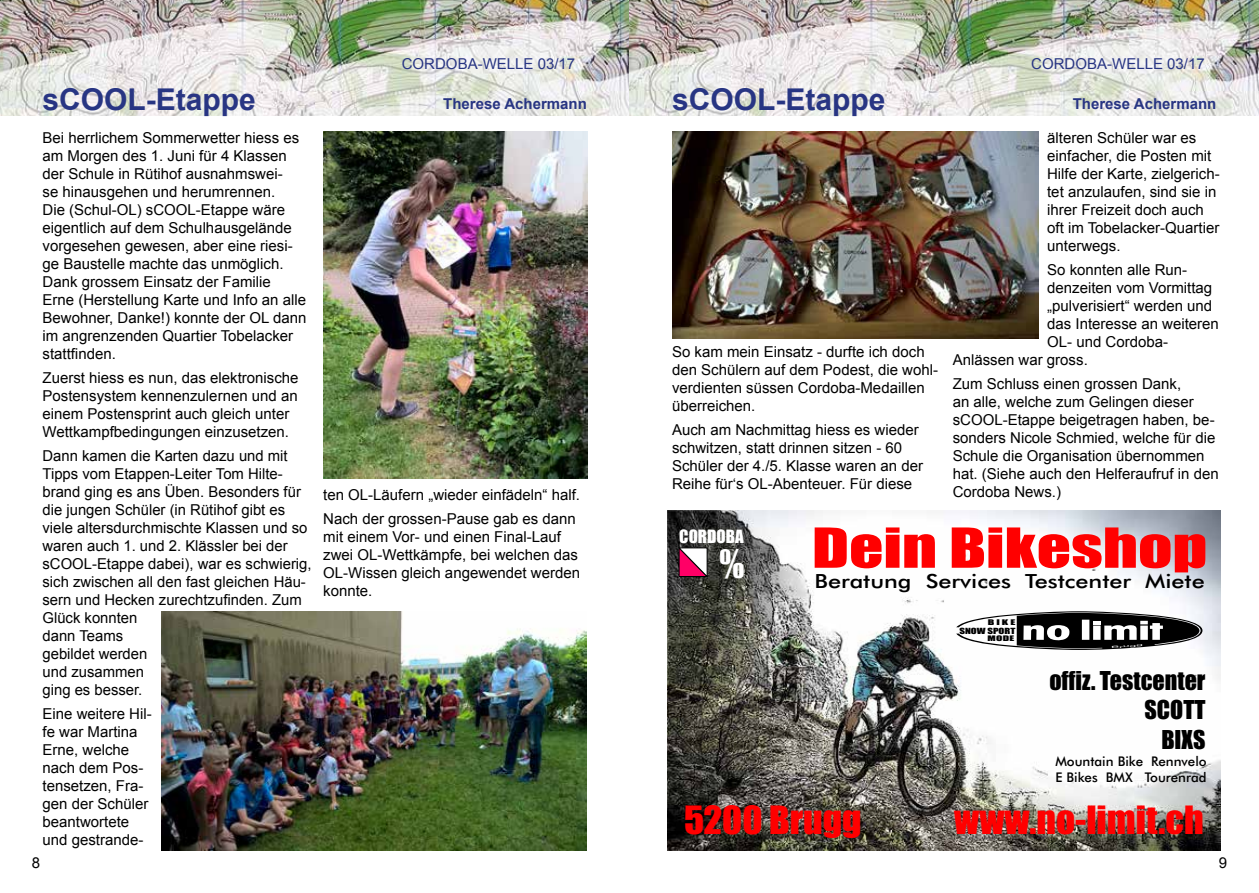
<style>
.page{position:relative;width:1259px;height:893px;background:#fff}
.page>*{position:absolute;margin:0;border:0;box-sizing:border-box;transform-origin:0 0}
.t1{font:50.85px "Impact";color:#f00;scale:1.32 1}
.t2{font:36px "Impact";color:#f00;scale:1.04 1}
.t3{font:36px "Impact";color:#fff}
.t4{font:700 30px "Arial";color:#283583}
.t5{font:24px/29.2px "Impact";color:#000;text-align:right}
.t6{font:500 19.5px "Futura BT";color:#000;scale:1.2 1}
.t7{font:16.95px "Impact";color:#fff}
.t8{font:15px/18px "Arial";color:#000}
.t9{font:15px "Arial";color:#283583}
.t10{font:700 15px "Arial";color:#283583}
.t11{font:500 13.35px/16px "Futura BT";color:#000}
.t12{font:7.8px "Impact";color:#000;scale:1.38 1}
.t13{font:7.2px "Impact";color:#000;scale:1.67 1}
.t14{font:7.05px "Impact";color:#000;scale:1.65 1}
.t15{font:2.7px "Arial";color:#fff;scale:4.32 1}
</style>
<div class="page">
<img style="left:0;top:0;width:1259px;height:116px">
<img style="left:668px;top:511px;width:552px;height:339px">
<svg style="left:956px;top:611px;width:246px;height:39px"></svg>
<svg style="left:678px;top:547px;width:30px;height:30px"></svg>
<img style="left:162px;top:611px;width:425px;height:239px">
<img style="left:323px;top:132px;width:264px;height:347px">
<img style="left:672px;top:132px;width:366px;height:206px">
<h3 class="t4" style="left:43px;top:79px;width:215px">sCOOL-Etappe</h3>
<p class="t8" style="left:43px;top:129px;width:265px">Bei herrlichem Sommerwetter hiess es am Morgen des 1. Juni für 4 Klassen der Schule in Rütihof ausnahmswei-<br>se hinausgehen und herumrennen.<br>Die (Schul-OL) sCOOL-Etappe wäre eigentlich auf dem Schulhausgelände vorgesehen gewesen, aber eine riesi&shy;ge Baustelle machte das unmöglich.<br>Dank grossem Einsatz der Familie Erne (Herstellung Karte und Info an alle Bewohner, Danke!) konnte der OL dann im angrenzenden Quartier Tobelacker stattfinden.</p>
<p class="t8" style="left:43px;top:369px;width:257px">Zuerst hiess es nun, das elektronische Postensystem kennenzulernen und an einem Postensprint auch gleich unter Wettkampfbedingungen einzusetzen.</p>
<p class="t8" style="left:43px;top:447px;width:271px">Dann kamen die Karten dazu und mit<br>Tipps vom Etappen-Leiter Tom Hilte&shy;brand ging es ans Üben. Besonders für die jungen Schüler (in Rütihof gibt es viele altersdurchmischte Klassen und so waren auch 1. und 2. Klässler bei der sCOOL-Etappe dabei), war es schwierig, sich zwischen all den fast gleichen Häu&shy;sern und Hecken zurechtzufinden. Zum<br>Glück konnten<br>dann Teams<br>gebildet werden<br>und zusammen<br>ging es besser.</p>
<p class="t8" style="left:43px;top:705px;width:111px">Eine weitere Hil&shy;fe war Martina<br>Erne, welche nach dem Pos&shy;tensetzen, Fra&shy;gen der Schüler beantwortete und gestrande-</p>
<p class="t9" style="left:402px;top:54px;width:175px">CORDOBA-WELLE 03/17</p>
<p class="t9" style="left:1031px;top:54px;width:175px">CORDOBA-WELLE 03/17</p>
<p class="t10" style="left:443px;top:94px;width:145px">Therese Achermann</p>
<p class="t8" style="left:323px;top:483px;width:258px;line-height:24px">ten OL-Läufern „wieder einfädeln“ half.<br>Nach der grossen-Pause gab es dann</p>
<p class="t8" style="left:323px;top:528px;width:258px">mit einem Vor- und einen Final-Lauf zwei OL-Wettkämpfe, bei welchen das<br>OL-Wissen gleich angewendet werden konnte.</p>
<h3 class="t4" style="left:672px;top:79px;width:215px">sCOOL-Etappe</h3>
<p class="t10" style="left:1072px;top:94px;width:145px">Therese Achermann</p>
<p class="t8" style="left:1047px;top:129px;width:174px">älteren Schüler war es einfacher, die Posten mit<br>Hilfe der Karte, zielgerich&shy;tet anzulaufen, sind sie in ihrer Freizeit doch auch oft im Tobelacker-Quartier unterwegs.</p>
<p class="t8" style="left:1047px;top:261px;width:142px">So konnten alle Run-</p>
<p class="t8" style="left:1047px;top:279px;width:167px">denzeiten vom Vormittag</p>
<p class="t8" style="left:1047px;top:297px;width:167px">„pulverisiert“ werden und</p>
<p class="t8" style="left:1047px;top:315px;width:173px">das Interesse an weiteren</p>
<p class="t8" style="left:1047px;top:333px;width:122px">OL- und Cordoba-</p>
<p class="t8" style="left:952px;top:351px;width:137px">Anlässen war gross.</p>
<p class="t8" style="left:952px;top:375px;width:267px">Zum Schluss einen grossen Dank,<br>an alle, welche zum Gelingen dieser sCOOL-Etappe beigetragen haben, be&shy;sonders Nicole Schmied, welche für die Schule die Organisation übernommen hat. (Siehe auch den Helferaufruf in den Cordoba News.)</p>
<h1 class="t1" style="left:812px;top:508px;width:301px">Dein Bikeshop</h1>
<h3 class="t6" style="left:814px;top:569px;width:327px">Beratung Services Testcenter Miete</h3>
<p class="t12" style="left:959px;top:625px;width:42px">SNOW SPORT</p>
<p class="t14" style="left:987px;top:633px;width:18px">MODE</p>
<p class="t8" style="left:672px;top:343px;width:267px">So kam mein Einsatz - durfte ich doch den Schülern auf dem Podest, die wohl&shy;verdienten süssen Cordoba-Medaillen überreichen.</p>
<p class="t8" style="left:672px;top:421px;width:252px">Auch am Nachmittag hiess es wieder schwitzen, statt drinnen sitzen - 60<br>Schüler der 4./5. Klasse waren an der Reihe für‘s OL-Abenteuer. Für diese</p>
<p class="t7" style="left:679px;top:523px;width:66px">CORDOBA</p>
<h2 class="t3" style="left:719px;top:535px;width:26px">%</h2>
<p class="t13" style="left:988px;top:617px;width:18px">BIKE</p>
<p class="t15" style="left:1111px;top:646px;width:9px;rotate:-5deg">Brugg</p>
<h3 class="t5" style="left:1049px;top:665px;width:158px">offiz. Testcenter<br>SCOTT<br>BIXS</h3>
<p class="t11" style="left:1055px;top:753px;width:153px">Mountain Bike Rennvelo<br>E Bikes BMX Tourenrad</p>
<h2 class="t2" style="left:684px;top:792px;width:172px">5200 Brugg</h2>
<h2 class="t2" style="left:954px;top:792px;width:241px">www.no-limit.ch</h2>
<p class="t8" style="left:32px;top:854px;width:10px">8</p>
<p class="t8" style="left:1219px;top:854px;width:10px">9</p>
</div>
